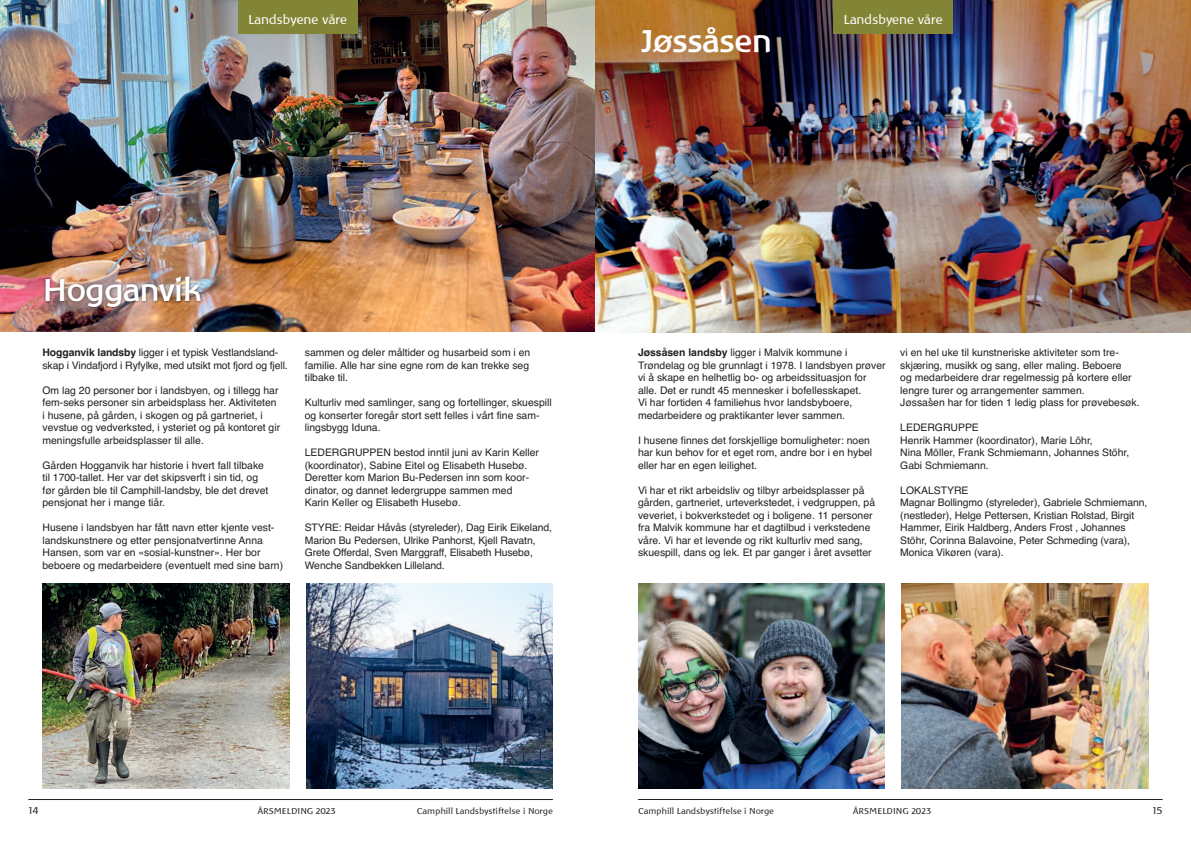
<style>
.page{position:relative;width:1191px;height:842px;background:#fff}
.page>*{position:absolute;margin:0;border:0;box-sizing:border-box;transform-origin:0 0}
.t1{font:700 32px "Baar Philos";letter-spacing:-.01em;color:#fff}
.t2{font:13px "Baar Philos";letter-spacing:-.015em;color:#fff}
.t3{font:10.4px/12.5px "Helvetica";color:#231f20}
.t4{font:10px "Baar Philos";color:#231f20}
.t5{font:8.6px "Baar Philos";color:#231f20}
.s1{font-weight:700}
</style>
<div class="page">
<hr style="left:28px;top:799px;width:525px;height:1px;background:#231f20">
<img style="left:0;top:0;width:595px;height:332px">
<div style="left:238px;top:0;width:119px;height:34px;background:#828536"></div>
<img style="left:38px;top:269px;width:314px;height:53px">
<img style="left:43px;top:584px;width:246px;height:204px">
<img style="left:306px;top:584px;width:247px;height:204px">
<hr style="left:638px;top:799px;width:524px;height:1px;background:#231f20">
<img style="left:595px;top:0;width:596px;height:332px">
<div style="left:833px;top:0;width:119px;height:34px;background:#828536"></div>
<img style="left:901px;top:584px;width:247px;height:204px">
<img style="left:638px;top:584px;width:246px;height:204px">
<p class="t2" style="left:248px;top:13px;width:101px">Landsbyene våre</p>
<h1 class="t1" style="left:641px;top:23px;width:132px">Jøssåsen</h1>
<p class="t2" style="left:843px;top:12px;width:101px">Landsbyene våre</p>
<h1 class="t1" style="left:43px;top:272px;width:161px">Hogganvik</h1>
<p class="t3" style="left:43px;top:347px;width:247px"><span class="s1">Hogganvik landsby</span> ligger i et typisk Vestlandsland&shy;skap i Vindafjord i Ryfylke, med utsikt mot fjord og fjell.</p>
<p class="t3" style="left:43px;top:384px;width:239px">Om lag 20 personer bor i landsbyen, og i tillegg har fem-seks personer sin arbeidsplass her. Aktiviteten i husene, på gården, i skogen og på gartneriet, i vevstue og vedverksted, i ysteriet og på kontoret gir meningsfulle arbeidsplasser til alle.</p>
<p class="t3" style="left:43px;top:459px;width:227px">Gården Hogganvik har historie i hvert fall tilbake til 1700-tallet. Her var det skipsverft i sin tid, og før gården ble til Camphill-landsby, ble det drevet pensjonat her i mange tiår.</p>
<p class="t3" style="left:43px;top:521px;width:242px">Husene i landsbyen har fått navn etter kjente vest&shy;landskunstnere og etter pensjonatvertinne Anna Hansen, som var en «sosial-kunstner». Her bor beboere og medarbeidere (eventuelt med sine barn)</p>
<p class="t3" style="left:305px;top:347px;width:227px;text-align:justify">sammen og deler måltider og husarbeid som i en familie. Alle har sine egne rom de kan trekke seg tilbake til.</p>
<p class="t3" style="left:305px;top:397px;width:248px">Kulturliv med samlinger, sang og fortellinger, skuespill og konserter foregår stort sett felles i vårt fine sam&shy;lingsbygg Iduna.</p>
<p class="t3" style="left:305px;top:446px;width:236px">LEDERGRUPPEN bestod inntil juni av Karin Keller (koordinator), Sabine Eitel og Elisabeth Husebø.<br>Deretter kom Marion Bu-Pedersen inn som koor&shy;dinator, og dannet ledergruppe sammen med Karin Keller og Elisabeth Husebø.</p>
<p class="t3" style="left:305px;top:521px;width:249px">STYRE: Reidar Håvås (styreleder), Dag Eirik Eikeland, Marion Bu Pedersen, Ulrike Panhorst, Kjell Ravatn, Grete Offerdal, Sven Marggraff, Elisabeth Husebø, Wenche Sandbekken Lilleland.</p>
<p class="t3" style="left:638px;top:347px;width:249px"><span class="s1">Jøssåsen landsby</span> ligger i Malvik kommune i Trøndelag og ble grunnlagt i 1978. I landsbyen prøver vi åskape en helhetlig bo- og arbeidssituasjon for alle. Det er rundt 45 mennesker i bofellesskapet.<br>Vi har fortiden 4 familiehus hvor landsbyboere, medarbeidere og praktikanter lever sammen.</p>
<p class="t3" style="left:638px;top:434px;width:236px">I husene finnes det forskjellige bomuligheter: noen har kun behov for et eget rom, andre bor i en hybel eller har en egen leilighet.</p>
<p class="t3" style="left:638px;top:484px;width:241px">Vi har et rikt arbeidsliv og tilbyr arbeidsplasser på gården, gartneriet, urteverkstedet, i vedgruppen, på veveriet, i bokverkstedet og i boligene. 11 personer fra Malvik kommune har et dagtilbud i verkstedene våre. Vi har et levende og rikt kulturliv med sang, skuespill, dans og lek. Et par ganger i året avsetter</p>
<p class="t3" style="left:900px;top:347px;width:241px">vi en hel uke til kunstneriske aktiviteter som tre&shy;skjæring, musikk og sang, eller maling. Beboere<br>og medarbeidere drar regelmessig påkortere eller lengre turer og arrangementer sammen.<br>Jøssas̊en har for tiden 1 ledig plass for prøvebesøk.</p>
<p class="t3" style="left:900px;top:421px;width:230px">LEDERGRUPPE<br>Henrik Hammer (koordinator), Marie Löhr,<br>Nina Möller, Frank Schmiemann, Johannes Stöhr,<br>Gabi Schmiemann.</p>
<p class="t3" style="left:900px;top:484px;width:248px">LOKALSTYRE<br>Magnar Bollingmo (styreleder), Gabriele Schmiemann, (nestleder), Helge Pettersen, Kristian Rolstad, Birgit Hammer, Eirik Haldberg, Anders Frost , Johannes Stöhr, Corinna Balavoine, Peter Schmeding (vara), Monica Vikøren (vara).</p>
<p class="t4" style="left:28px;top:804px;width:12px">14</p>
<p class="t5" style="left:257px;top:806px;width:80px">ÅRSMELDING 2023</p>
<p class="t5" style="left:417px;top:806px;width:138px">Camphill Landsbystiftelse i Norge</p>
<p class="t5" style="left:638px;top:806px;width:138px">Camphill Landsbystiftelse i Norge</p>
<p class="t5" style="left:853px;top:806px;width:80px">ÅRSMELDING 2023</p>
<p class="t4" style="left:1152px;top:804px;width:12px">15</p>
</div>
